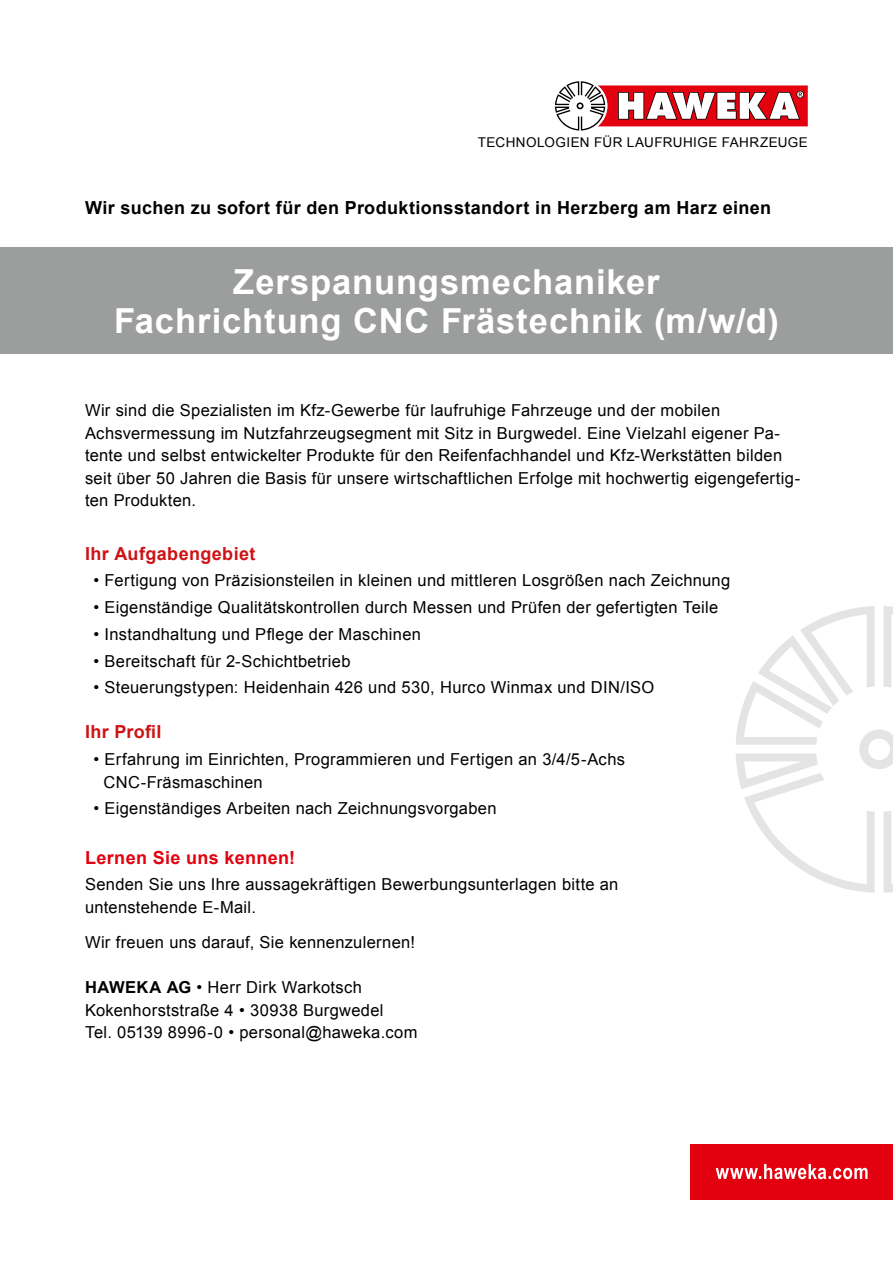
<style>
.page{position:relative;width:893px;height:1263px;background:#fff}
.page>*{position:absolute;margin:0;border:0;box-sizing:border-box;transform-origin:0 0}
.t1{font:700 34.5px/39px "Arial";letter-spacing:.025em;color:#fff;text-align:center}
.t2{font:700 18px "Arial";letter-spacing:.02em;color:#000}
.t3{font:700 18px "Arial";letter-spacing:.02em;color:#cd1316}
.t4{font:700 18px "Arial";letter-spacing:.02em;color:#e3000f}
.t5{font:16.5px/22.5px "Arial";letter-spacing:.02em;color:#000}
.t6{font:13.5px "Arial";letter-spacing:.03em;color:#000}
.s1{font-weight:700}
</style>
<div class="page">
<svg style="left:736px;top:606px;width:157px;height:287px"></svg>
<svg style="left:555px;top:81px;width:253px;height:50px"></svg>
<div style="left:690px;top:1144px;width:203px;height:55px;background:#e3000f"></div>
<svg style="left:716px;top:1164px;width:152px;height:15px"></svg>
<div style="left:0;top:248px;width:893px;height:106px;background:#9c9d9d"></div>
<p class="t6" style="left:478px;top:133px;width:332px">TECHNOLOGIEN FÜR LAUFRUHIGE FAHRZEUGE</p>
<p class="t2" style="left:85px;top:196px;width:688px">Wir suchen zu sofort für den Produktionsstandort in Herzberg am Harz einen</p>
<h1 class="t1" style="left:114px;top:263px;width:666px">Zerspanungsmechaniker<br>Fachrichtung CNC Frästechnik (m/w/d)</h1>
<p class="t5" style="left:85px;top:399px;width:717px">Wir sind die Spezialisten im Kfz-Gewerbe für laufruhige Fahrzeuge und der mobilen Achsvermessung im Nutzfahrzeugsegment mit Sitz in Burgwedel. Eine Vielzahl eigener Pa&shy;tente und selbst entwickelter Produkte für den Reifenfachhandel und Kfz-Werkstätten bilden seit über 50 Jahren die Basis für unsere wirtschaftlichen Erfolge mit hochwertig eigengefertig&shy;ten Produkten.</p>
<p class="t3" style="left:85px;top:541px;width:172px">Ihr Aufgabengebiet</p>
<p class="t5" style="left:94px;top:569px;width:638px">• Fertigung von Präzisionsteilen in kleinen und mittleren Losgrößen nach Zeichnung</p>
<p class="t5" style="left:94px;top:596px;width:626px">• Eigenständige Qualitätskontrollen durch Messen und Prüfen der gefertigten Teile</p>
<p class="t5" style="left:94px;top:623px;width:329px">• Instandhaltung und Pflege der Maschinen</p>
<p class="t5" style="left:94px;top:650px;width:258px">• Bereitschaft für 2-Schichtbetrieb</p>
<p class="t5" style="left:94px;top:676px;width:562px">• Steuerungstypen: Heidenhain 426 und 530, Hurco Winmax und DIN/ISO</p>
<p class="t3" style="left:85px;top:720px;width:78px">Ihr Profil</p>
<p class="t5" style="left:103px;top:748px;width:523px;text-indent:-10px">• Erfahrung im Einrichten, Programmieren und Fertigen an 3/4/5-Achs<br>CNC-Fräsmaschinen</p>
<p class="t5" style="left:94px;top:797px;width:405px">• Eigenständiges Arbeiten nach Zeichnungsvorgaben</p>
<p class="t4" style="left:85px;top:845px;width:212px">Lernen Sie uns kennen!</p>
<p class="t5" style="left:85px;top:873px;width:535px">Senden Sie uns Ihre aussagekräftigen Bewerbungsunterlagen bitte an untenstehende E-Mail.</p>
<p class="t5" style="left:85px;top:931px;width:332px">Wir freuen uns darauf, Sie kennenzulernen!</p>
<p class="t5" style="left:85px;top:976px;width:334px"><span class="s1">HAWEKA AG</span> • Herr Dirk Warkotsch<br>Kokenhorststraße 4 • 30938 Burgwedel<br>Tel. 05139 8996-0 • personal@haweka.com</p>
</div>
